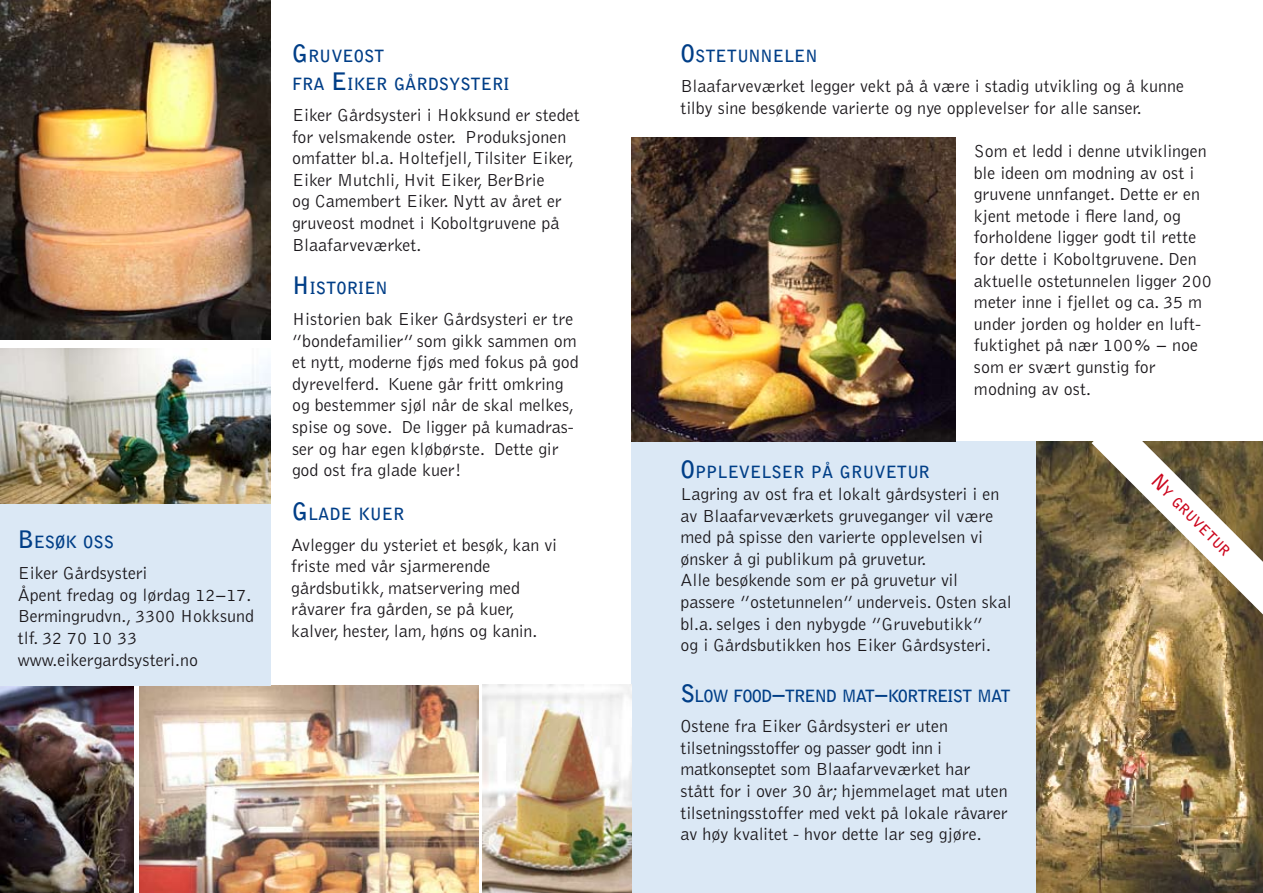
<style>
.page{position:relative;width:1263px;height:893px;background:#fff}
.page>*{position:absolute;margin:0;border:0;box-sizing:border-box;transform-origin:0 0}
.t1{font:300 18px/21.6px "Bell Gothic";color:#1a171b}
.t2{font:700 16.8px/28.8px "Bell Gothic";color:#003e87}
.t3{font:700 16.8px "Bell Gothic";letter-spacing:-.055em;color:#003e87}
.t4{font:700 13.95px "Bell Gothic";color:#cc071e}
.s1{font-size:24px}
.s2{font-size:19.8px}
</style>
<div class="page">
<div style="left:631px;top:441px;width:632px;height:452px;background:#dbe8f5"></div>
<img style="left:482px;top:685px;width:149px;height:208px">
<img style="left:631px;top:137px;width:324px;height:304px">
<img style="left:139px;top:686px;width:339px;height:206px">
<img style="left:0;top:0;width:271px;height:339px">
<img style="left:0;top:349px;width:270px;height:155px">
<img style="left:0;top:686px;width:134px;height:207px">
<div style="left:0;top:504px;width:271px;height:182px;background:#dbe8f5"></div>
<img style="left:1036px;top:441px;width:227px;height:452px">
<svg style="left:1091px;top:441px;width:172px;height:173px;background:#a7987b"></svg>
<p class="t2" style="left:18px;top:528px;width:98px"><span class="s1">B</span> ESØK OSS</p>
<p class="t1" style="left:18px;top:563px;width:238px">Eiker Gårdsysteri<br>Åpent fredag og lørdag 12−17.<br>Bermingrudvn., 3300 Hokksund tlf. 32 70 10 33 www.eikergardsysteri.no</p>
<p class="t2" style="left:292px;top:41px;width:219px"><span class="s1">G</span>RUVEOST<br>FRA <span class="s1">E</span> IKER GÅRDSYSTERI</p>
<p class="t1" style="left:292px;top:105px;width:289px">Eiker Gårdsysteri i Hokksund er stedet for velsmakende oster. Produksjonen omfatter bl.a. Holtefjell, Tilsiter Eiker, Eiker Mutchli, Hvit Eiker, BerBrie<br>og Camembert Eiker. Nytt av året er gruveost modnet i Koboltgruvene på Blaafarveværket.</p>
<p class="t2" style="left:292px;top:274px;width:93px"><span class="s1">H</span> ISTORIEN</p>
<p class="t1" style="left:292px;top:309px;width:288px">Historien bak Eiker Gårdsysteri er tre ”bondefamilier” som gikk sammen om et nytt, moderne fjøs med fokus på god dyrevelferd. Kuene går fritt omkring og bestemmer sjøl når de skal melkes, spise og sove. De ligger på kumadras&shy;ser og har egen kløbørste. Dette gir god ost fra glade kuer!</p>
<p class="t2" style="left:292px;top:500px;width:114px"><span class="s1">G</span>LADE KUER</p>
<p class="t1" style="left:291px;top:534px;width:267px">Avlegger du ysteriet et besøk, kan vi friste med vår sjarmerende gårdsbutikk, matservering med råvarer fra gården, se på kuer, kalver, hester, lam, høns og kanin.</p>
<p class="t2" style="left:680px;top:41px;width:135px"><span class="s1">O</span>STETUNN ELEN</p>
<p class="t1" style="left:680px;top:76px;width:505px">Blaafarveværket legger vekt på å være i stadig utvikling og å kunne tilby sine besøkende varierte og nye opplevelser for alle sanser.</p>
<p class="t1" style="left:974px;top:141px;width:239px">Som et ledd i denne utviklingen ble ideen om modning av ost i gruvene unnfanget. Dette er en kjent metode i flere land, og forholdene ligger godt til rette for dette i Koboltgruvene. Den aktuelle ostetunnelen ligger 200 meter inne i fjellet og ca. 35 m under jorden og holder en luft&shy;fuktighet på nær 100% − noe som er svært gunstig for modning av ost.</p>
<p class="t2" style="left:680px;top:458px;width:251px"><span class="s1">O</span>PPLEVELSER PÅ G RUVETUR</p>
<p class="t1" style="left:680px;top:484px;width:333px">Lagring av ost fra et lokalt gårdsysteri i en av Blaafarveværkets gruveganger vil være med på spisse den varierte opplevelsen vi ønsker å gi publikum på gruvetur.<br>Alle besøkende som er på gruvetur vil passere ”ostetunnelen” underveis. Osten skal bl.a. selges i den nybygde ”Gruvebutikk”<br>og i Gårdsbutikken hos Eiker Gårdsysteri.</p>
<p class="t3" style="left:680px;top:685px;width:332px"><span class="s1">S</span> LOW FOOD<span class="s1">−</span>TREND MAT<span class="s1">−</span>KORTREIST MAT</p>
<p class="t1" style="left:680px;top:716px;width:329px">Ostene fra Eiker Gårdsysteri er uten tilsetningsstoffer og passer godt inn i matkonseptet som Blaafarveværket har stått for i over 30 år; hjemmelaget mat uten tilsetningsstoffer med vekt på lokale råvarer av høy kvalitet - hvor dette lar seg gjøre.</p>
<p class="t4" style="left:1159px;top:472px;width:107px;rotate:45deg"><span class="s2">N</span>Y G RUVETUR</p>
</div>
